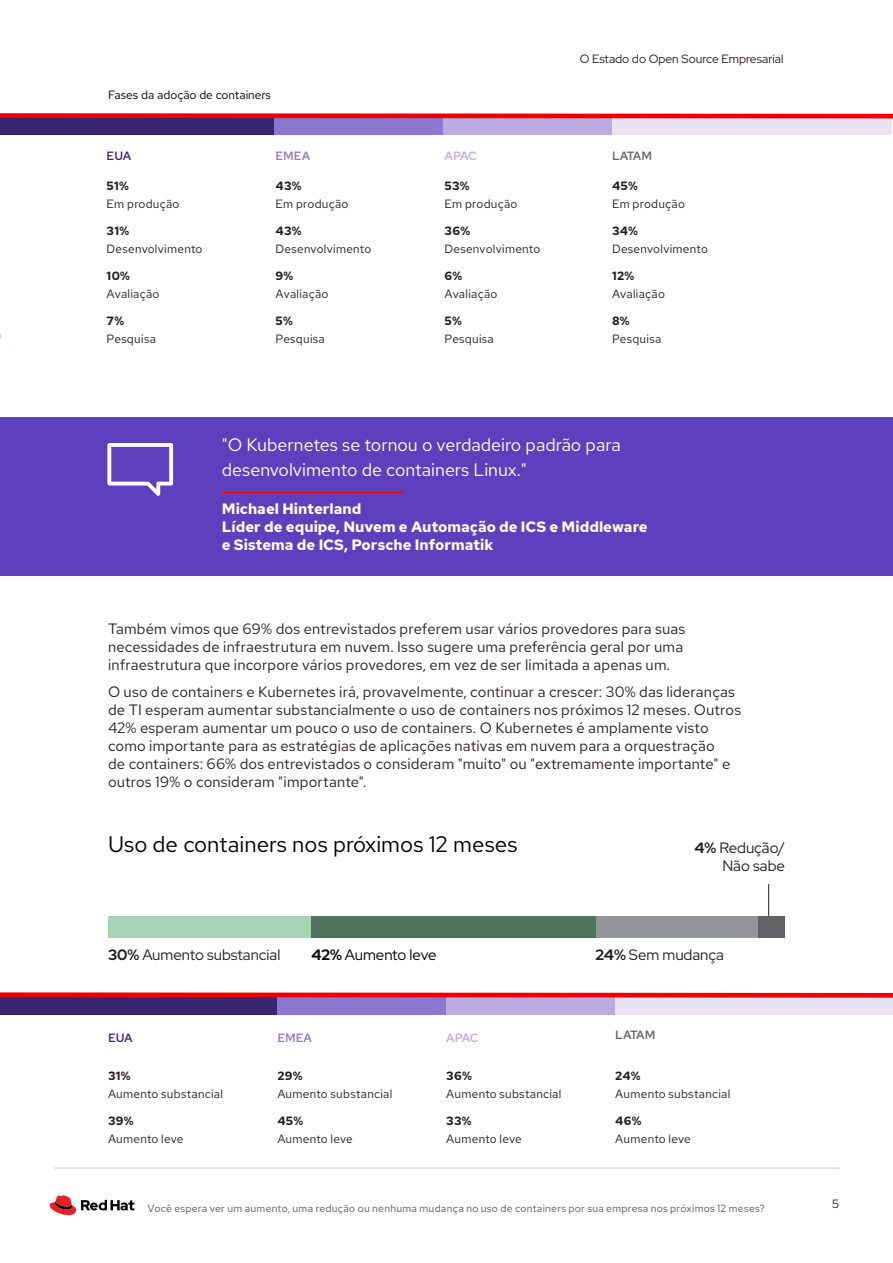
<style>
.page{position:relative;width:893px;height:1263px;background:#fff}
.page>*{position:absolute;margin:0;border:0;box-sizing:border-box;transform-origin:0 0}
.t1{font:22.5px "Red Hat Text";color:#000}
.t2{font:18px/25.5px "Red Hat Text";color:#fff}
.Main_-_Body{font:15px/18px "Red Hat Text";letter-spacing:.01em;color:#231f20}
.t3{font:700 15px/18px "Red Hat Text";color:#fff}
.t4{font:15px/18px "Red Hat Display";color:#231f20;text-align:right}
.t5{font:15px "Red Hat Display";letter-spacing:-.015em;color:#000}
.Main_-_Body-2{font:12px/18px "Red Hat Text";letter-spacing:.02em;color:#231f20}
.t6{font:12px "Red Hat Display";color:#231f20}
.t7{font:12px "Red Hat Text";color:#000}
.t8{font:500 12px "Red Hat Text";letter-spacing:-.065em;color:#636366}
.t9{font:500 12px "Red Hat Text";color:#8c78d1}
.t10{font:500 12px "Red Hat Text";letter-spacing:-.04em;color:#baade3}
.t11{font:500 12px "Red Hat Text";letter-spacing:-.015em;color:#382673}
.Footer_-_Running_Foo{font:10.5px "Red Hat Text";letter-spacing:.025em;color:#57585a}
.s1{font-weight:700}
</style>
<div class="page">
<svg style="left:50px;top:1195px;width:84px;height:20px"></svg>
<hr style="left:54px;top:1168px;width:785px;height:1px;background:#c9c9c9">
<hr style="left:768px;top:884px;width:1px;height:53px;background:#231f20">
<div style="left:0;top:118px;width:278px;height:17px;background:#382673"></div>
<div style="left:274px;top:118px;width:170px;height:17px;background:#8c78d1"></div>
<div style="left:443px;top:118px;width:170px;height:17px;background:#baade3"></div>
<div style="left:612px;top:118px;width:280px;height:17px;background:#e8e3f5"></div>
<div style="left:0;top:417px;width:893px;height:159px;background:#5e40bf"></div>
<hr style="left:222px;top:492px;width:182px;height:1px;background:#e00">
<div style="left:0;top:997px;width:278px;height:18px;background:#382673"></div>
<div style="left:277px;top:997px;width:170px;height:18px;background:#8c78d1"></div>
<div style="left:446px;top:997px;width:170px;height:18px;background:#baade3"></div>
<div style="left:615px;top:997px;width:278px;height:18px;background:#e8e3f5"></div>
<svg style="left:107px;top:443px;width:66px;height:53px"></svg>
<svg style="left:0;top:113px;width:893px;height:5px;background:#ef1a1a"></svg>
<svg style="left:0;top:992px;width:893px;height:6px;background:#e5292f"></svg>
<div style="left:758px;top:916px;width:27px;height:22px;background:#636366"></div>
<div style="left:595px;top:916px;width:163px;height:22px;background:#939598"></div>
<div style="left:108px;top:916px;width:203px;height:22px;background:#a6d4b5"></div>
<div style="left:311px;top:916px;width:285px;height:22px;background:#4f735c"></div>
<p class="t7" style="left:108px;top:87px;width:165px">Fases da adoção de containers</p>
<p class="t6" style="left:580px;top:51px;width:205px">O Estado do Open Source Empresarial</p>
<p class="t11" style="left:107px;top:148px;width:26px">EUA</p>
<p class="Main_-_Body-2" style="left:107px;top:177px;width:74px"><span class="s1">51%<br></span>Em produção</p>
<p class="Main_-_Body-2" style="left:107px;top:222px;width:97px"><span class="s1">31%<br></span>Desenvolvimento</p>
<p class="Main_-_Body-2" style="left:107px;top:267px;width:54px"><span class="s1">10%<br></span>Avaliação</p>
<p class="Main_-_Body-2" style="left:107px;top:312px;width:51px"><span class="s1">7%<br></span>Pesquisa</p>
<p class="t10" style="left:445px;top:148px;width:34px">APAC</p>
<p class="Main_-_Body-2" style="left:445px;top:177px;width:74px"><span class="s1">53%<br></span>Em produção</p>
<p class="Main_-_Body-2" style="left:445px;top:222px;width:97px"><span class="s1">36%<br></span>Desenvolvimento</p>
<p class="Main_-_Body-2" style="left:445px;top:267px;width:54px"><span class="s1">6%<br></span>Avaliação</p>
<p class="Main_-_Body-2" style="left:445px;top:312px;width:51px"><span class="s1">5%<br></span>Pesquisa</p>
<p class="t9" style="left:276px;top:148px;width:36px">EMEA</p>
<p class="t8" style="left:612px;top:148px;width:42px">LATAM</p>
<p class="Main_-_Body-2" style="left:276px;top:177px;width:74px"><span class="s1">43%<br></span>Em produção</p>
<p class="Main_-_Body-2" style="left:276px;top:222px;width:97px"><span class="s1">43%<br></span>Desenvolvimento</p>
<p class="Main_-_Body-2" style="left:276px;top:267px;width:54px"><span class="s1">9%<br></span>Avaliação</p>
<p class="Main_-_Body-2" style="left:276px;top:312px;width:51px"><span class="s1">5%<br></span>Pesquisa</p>
<p class="Main_-_Body-2" style="left:612px;top:177px;width:74px"><span class="s1">45%<br></span>Em produção</p>
<p class="Main_-_Body-2" style="left:612px;top:222px;width:97px"><span class="s1">34%<br></span>Desenvolvimento</p>
<p class="Main_-_Body-2" style="left:612px;top:267px;width:54px"><span class="s1">12%<br></span>Avaliação</p>
<p class="Main_-_Body-2" style="left:612px;top:312px;width:51px"><span class="s1">8%<br></span>Pesquisa</p>
<p class="t2" style="left:222px;top:431px;width:400px">"O Kubernetes se tornou o verdadeiro padrão para desenvolvimento de containers Linux."</p>
<p class="t3" style="left:222px;top:500px;width:428px">Michael Hinterland<br>Líder de equipe, Nuvem e Automação de ICS e Middleware e Sistema de ICS, Porsche Informatik</p>
<p class="Main_-_Body" style="left:108px;top:619px;width:579px">Também vimos que 69% dos entrevistados preferem usar vários provedores para suas necessidades de infraestrutura em nuvem. Isso sugere uma preferência geral por uma infraestrutura que incorpore vários provedores, em vez de ser limitada a apenas um.</p>
<p class="Main_-_Body" style="left:108px;top:682px;width:635px">O uso de containers e Kubernetes irá, provavelmente, continuar a crescer: 30% das lideranças de TI esperam aumentar substancialmente o uso de containers nos próximos 12 meses. Outros 42% esperam aumentar um pouco o uso de containers. O Kubernetes é amplamente visto como importante para as estratégias de aplicações nativas em nuvem para a orquestração<br>de containers: 66% dos entrevistados o consideram "muito" ou "extremamente importante" e outros 19% o consideram "importante".</p>
<p class="t1" style="left:108px;top:829px;width:411px">Uso de containers nos próximos 12 meses</p>
<p class="t4" style="left:694px;top:838px;width:92px"><span class="s1">4%</span> Redução/<br>Não sabe</p>
<p class="t4" style="left:108px;top:946px;width:174px"><span class="s1">30%</span> Aumento substancial</p>
<p class="t5" style="left:311px;top:945px;width:127px"><span class="s1">42%</span> Aumento leve</p>
<p class="t4" style="left:595px;top:946px;width:130px"><span class="s1">24%</span> Sem mudança</p>
<p class="t11" style="left:108px;top:1029px;width:26px">EUA</p>
<p class="Main_-_Body-2" style="left:108px;top:1066px;width:117px"><span class="s1">31%<br></span>Aumento substancial</p>
<p class="Main_-_Body-2" style="left:108px;top:1111px;width:77px"><span class="s1">39%<br></span>Aumento leve</p>
<p class="t9" style="left:277px;top:1029px;width:36px">EMEA</p>
<p class="Main_-_Body-2" style="left:277px;top:1066px;width:117px"><span class="s1">29%<br></span>Aumento substancial</p>
<p class="Main_-_Body-2" style="left:277px;top:1111px;width:77px"><span class="s1">45%<br></span>Aumento leve</p>
<p class="t10" style="left:446px;top:1029px;width:34px">APAC</p>
<p class="Main_-_Body-2" style="left:446px;top:1066px;width:117px"><span class="s1">36%<br></span>Aumento substancial</p>
<p class="Main_-_Body-2" style="left:446px;top:1111px;width:77px"><span class="s1">33%<br></span>Aumento leve</p>
<p class="t8" style="left:615px;top:1027px;width:42px">LATAM</p>
<p class="Main_-_Body-2" style="left:615px;top:1066px;width:117px"><span class="s1">24%<br></span>Aumento substancial</p>
<p class="Main_-_Body-2" style="left:615px;top:1111px;width:77px"><span class="s1">46%<br></span>Aumento leve</p>
<p class="Footer_-_Running_Foo" style="left:148px;top:1201px;width:619px">Você espera ver um aumento, uma redução ou nenhuma mudança no uso de containers por sua empresa nos próximos 12 meses?</p>
<p class="t6" style="left:832px;top:1196px;width:8px">5</p>
</div>
